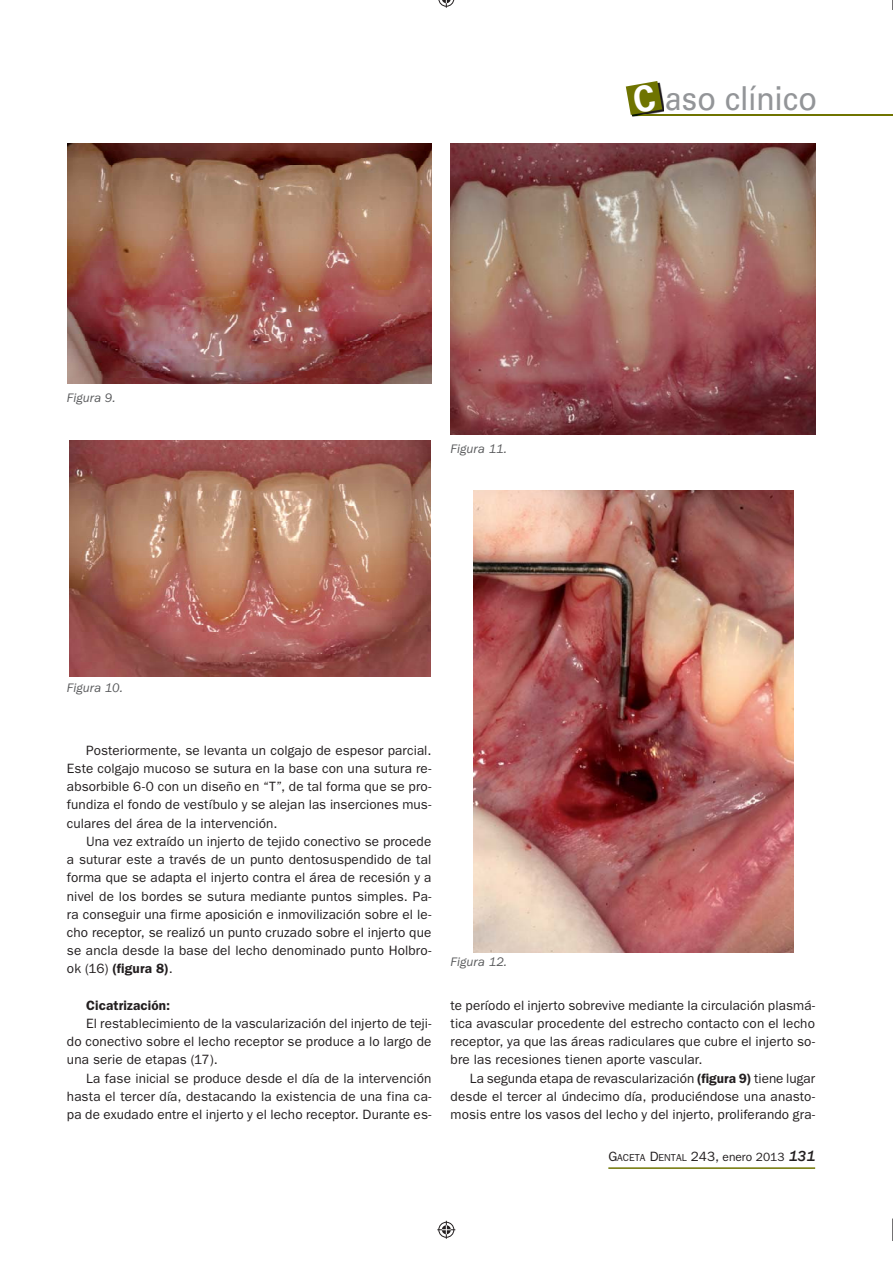
<style>
.page{position:relative;width:893px;height:1263px;background:#fff}
.page>*{position:absolute;margin:0;border:0;box-sizing:border-box;transform-origin:0 0}
.t1{font:33px "Univers LT Std";letter-spacing:-.005em;color:#939598;scale:.93 1}
.t2{font:13.5px/18.1px "ITC Franklin Gothic Std";letter-spacing:.01em;color:#231f20;text-align:justify}
.t3{font:600 13.5px "ITC Franklin Gothic Std";letter-spacing:.005em;color:#231f20}
.t4{font:italic 12.75px "ITC Franklin Gothic Std";letter-spacing:.005em;color:#58595b}
.t5{font:10.2px "ITC Franklin Gothic Std";color:#231f20}
.s1{font-weight:600}
.s2{font-size:13.5px}
.s3{font-size:12px}
.s4{font-family:"ITC Franklin Gothic Std Med It";font-size:15px}
</style>
<div class="page">
<img style="left:67px;top:144px;width:364px;height:240px">
<img style="left:69px;top:440px;width:361px;height:237px">
<img style="left:451px;top:144px;width:364px;height:290px">
<img style="left:473px;top:491px;width:320px;height:462px">
<hr style="left:608px;top:1167px;width:207px;height:2px;background:#6f7400">
<hr style="left:633px;top:114px;width:260px;height:2px;background:#6f7400">
<img style="left:631px;top:94px;width:33px;height:23px">
<img style="left:633px;top:114px;width:31px;height:2px">
<svg style="left:892px;top:1219px;width:1px;height:22px"></svg>
<svg style="left:438px;top:0;width:16px;height:8px"></svg>
<svg style="left:437px;top:1221px;width:18px;height:18px"></svg>
<svg style="left:626px;top:81px;width:36px;height:34px"></svg>
<h1 class="t1" style="left:665px;top:79px;width:165px">aso clínico</h1>
<p class="t4" style="left:67px;top:390px;width:50px">Figura 9.</p>
<p class="t4" style="left:451px;top:441px;width:58px">Figura 11.</p>
<p class="t4" style="left:67px;top:681px;width:58px">Figura 10.</p>
<p class="t2" style="left:67px;top:742px;width:366px;text-indent:19px">Posteriormente, se levanta un colgajo de espesor parcial.<br>Este colgajo mucoso se sutura en la base con una sutura re&shy;absorbible 6-0 con un diseño en “T”, de tal forma que se pro&shy;fundiza el fondo de vestíbulo y se alejan las inserciones mus&shy;culares del área de la intervención.</p>
<p class="t2" style="left:67px;top:833px;width:366px;text-indent:19px">Una vez extraído un injerto de tejido conectivo se procede a suturar este a través de un punto dentosuspendido de tal forma que se adapta el injerto contra el área de recesión y a nivel de los bordes se sutura mediante puntos simples. Pa&shy;ra conseguir una firme aposición e inmovilización sobre el le&shy;cho receptor, se realizó un punto cruzado sobre el injerto que se ancla desde la base del lecho denominado punto Holbro&shy;ok (16) <span class="s1">(figura 8)</span>.</p>
<p class="t3" style="left:86px;top:1000px;width:86px">Cicatrización:</p>
<p class="t2" style="left:67px;top:1015px;width:366px;text-indent:19px">El restablecimiento de la vascularización del injerto de teji&shy;do conectivo sobre el lecho receptor se produce a lo largo de una serie de etapas (17).</p>
<p class="t2" style="left:67px;top:1070px;width:366px;text-indent:19px">La fase inicial se produce desde el día de la intervención hasta el tercer día, destacando la existencia de una fina ca&shy;pa de exudado entre el injerto y el lecho receptor. Durante es-</p>
<p class="t4" style="left:451px;top:954px;width:58px">Figura 12.</p>
<p class="t2" style="left:451px;top:997px;width:366px">te período el injerto sobrevive mediante la circulación plasmá&shy;tica avascular procedente del estrecho contacto con el lecho receptor, ya que las áreas radiculares que cubre el injerto so&shy;bre las recesiones tienen aporte vascular.</p>
<p class="t2" style="left:451px;top:1070px;width:366px;text-indent:19px">La segunda etapa de revascularización <span class="s1">(figura 9)</span> tiene lugar desde el tercer al úndecimo día, produciéndose una anasto&shy;mosis entre los vasos del lecho y del injerto, proliferando gra-</p>
<p class="t5" style="left:608px;top:1154px;width:208px"><span class="s2">G</span>ACETA <span class="s2">D</span>ENTAL <span class="s2">243,</span> <span class="s3">enero 2013</span> <span class="s4">131</span></p>
</div>
